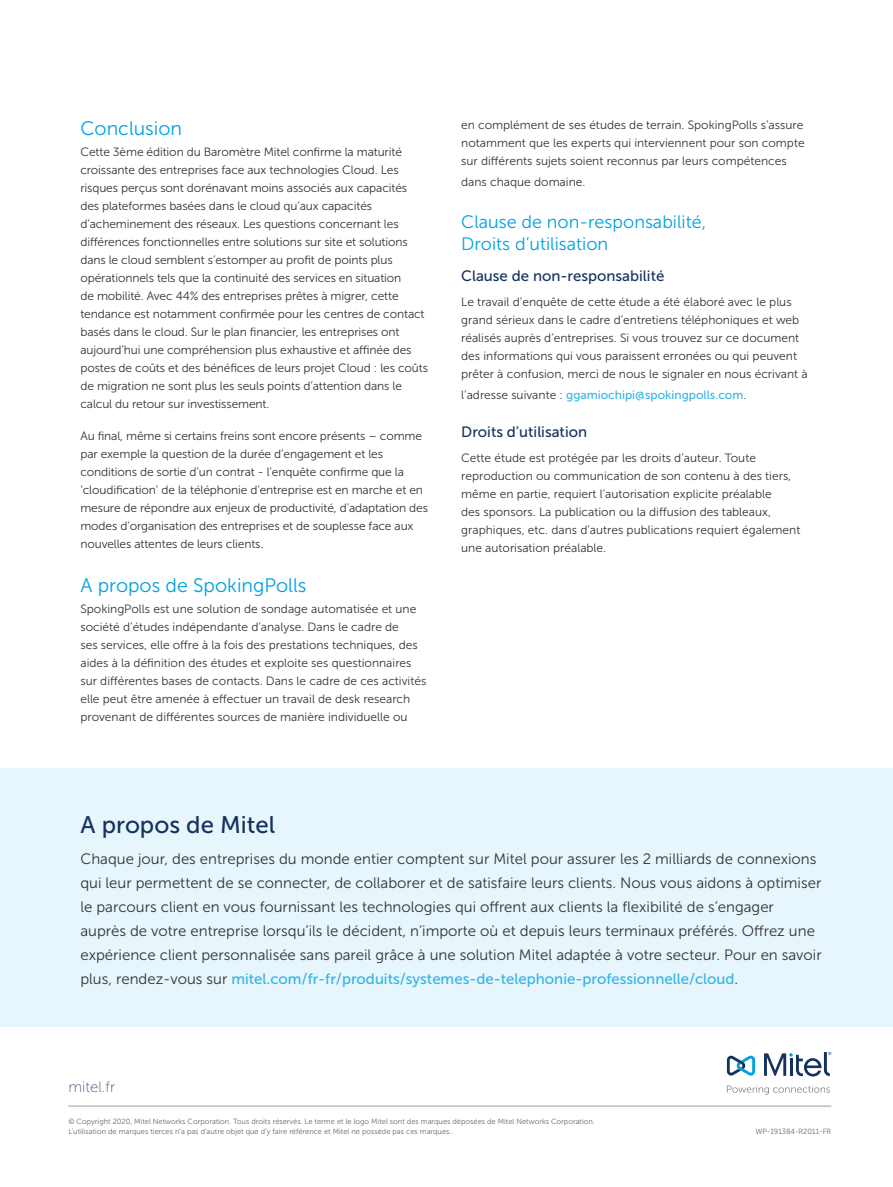
<style>
.page{position:relative;width:893px;height:1187px;background:#fff}
.page>*{position:absolute;margin:0;border:0;box-sizing:border-box;transform-origin:0 0}
.t1{font:24px "Museo Sans 500";color:#15325f}
.t2{font:19.5px "Museo Sans 300";color:#00a1e0}
.t3{font:18px/21.6px "Museo Sans 300";color:#00a1e0}
.t4{font:15px/24px "Museo Sans 300";color:#333}
.t5{font:15px "Museo Sans 500";color:#33b4e6}
.t6{font:15px "Museo Sans 500";color:#15325f}
.t7{font:15px "Museo Sans 100";color:#445b7f}
.t8{font:12px/18px "Museo Sans 300";letter-spacing:-.01em;color:#333}
.t9{font:12px "Museo Sans 500";color:#33b4e6}
.t10{font:7.5px/10.5px "Museo Sans 300";color:#666}
.s1{font-family:"Museo Sans 300";color:#333}
</style>
<div class="page">
<svg style="left:727px;top:1085px;width:103px;height:9px"></svg>
<svg style="left:727px;top:1055px;width:28px;height:20px"></svg>
<svg style="left:764px;top:1051px;width:67px;height:25px"></svg>
<hr style="left:68px;top:1105px;width:763px;height:1px;background:#9a9b9d">
<div style="left:0;top:768px;width:893px;height:258px;background:#e6f6fc"></div>
<h2 class="t2" style="left:80px;top:117px;width:103px">Conclusion</h2>
<p class="t8" style="left:80px;top:143px;width:349px">Cette 3ème édition du Baromètre Mitel confirme la maturité croissante des entreprises face aux technologies Cloud. Les risques perçus sont dorénavant moins associés aux capacités des plateformes basées dans le cloud qu’aux capacités d’acheminement des réseaux. Les questions concernant les différences fonctionnelles entre solutions sur site et solutions dans le cloud semblent s’estomper au profit de points plus opérationnels tels que la continuité des services en situation<br>de mobilité. Avec 44% des entreprises prêtes à migrer, cette tendance est notamment confirmée pour les centres de contact basés dans le cloud. Sur le plan financier, les entreprises ont aujourd’hui une compréhension plus exhaustive et affinée des postes de coûts et des bénéfices de leurs projet Cloud : les coûts de migration ne sont plus les seuls points d’attention dans le calcul du retour sur investissement.</p>
<p class="t8" style="left:80px;top:427px;width:349px">Au final, même si certains freins sont encore présents – comme par exemple la question de la durée d’engagement et les conditions de sortie d’un contrat - l’enquête confirme que la ‘cloudification’ de la téléphonie d’entreprise est en marche et en mesure de répondre aux enjeux de productivité, d’adaptation des modes d’organisation des entreprises et de souplesse face aux nouvelles attentes de leurs clients.</p>
<h2 class="t2" style="left:80px;top:574px;width:228px">A propos de SpokingPolls</h2>
<p class="t8" style="left:80px;top:600px;width:347px">SpokingPolls est une solution de sondage automatisée et une société d’études indépendante d’analyse. Dans le cadre de<br>ses services, elle offre à la fois des prestations techniques, des aides à la définition des études et exploite ses questionnaires sur différentes bases de contacts. Dans le cadre de ces activités elle peut être amenée à effectuer un travail de desk research provenant de différentes sources de manière individuelle ou</p>
<p class="t8" style="left:461px;top:116px;width:345px;text-align:justify">en complément de ses études de terrain. SpokingPolls s’assure notamment que les experts qui interviennent pour son compte sur différents sujets soient reconnus par leurs compétences</p>
<p class="t8" style="left:461px;top:173px;width:126px">dans chaque domaine.</p>
<h3 class="t3" style="left:461px;top:211px;width:246px">Clause de non-responsabilité,<br>Droits d’utilisation</h3>
<p class="t6" style="left:461px;top:268px;width:205px">Clause de non-responsabilité</p>
<p class="t8" style="left:461px;top:293px;width:348px">Le travail d’enquête de cette étude a été élaboré avec le plus grand sérieux dans le cadre d’entretiens téléphoniques et web réalisés auprès d’entreprises. Si vous trouvez sur ce document des informations qui vous paraissent erronées ou qui peuvent prêter à confusion, merci de nous le signaler en nous écrivant à</p>
<p class="t9" style="left:461px;top:388px;width:287px"><span class="s1">l’adresse suivante :</span> ggamiochipi@spokingpolls.com<span class="s1">.</span></p>
<p class="t6" style="left:461px;top:424px;width:127px">Droits d’utilisation</p>
<p class="t8" style="left:461px;top:449px;width:341px">Cette étude est protégée par les droits d’auteur. Toute reproduction ou communication de son contenu à des tiers, même en partie, requiert l’autorisation explicite préalable<br>des sponsors. La publication ou la diffusion des tableaux, graphiques, etc. dans d’autres publications requiert également une autorisation préalable.</p>
<h1 class="t1" style="left:80px;top:811px;width:196px">A propos de Mitel</h1>
<p class="t4" style="left:80px;top:846px;width:743px">Chaque jour, des entreprises du monde entier comptent sur Mitel pour assurer les 2 milliards de connexions qui leur permettent de se connecter, de collaborer et de satisfaire leurs clients. Nous vous aidons à optimiser le parcours client en vous fournissant les technologies qui offrent aux clients la flexibilité de s’engager auprès de votre entreprise lorsqu’ils le décident, n’importe où et depuis leurs terminaux préférés. Offrez une expérience client personnalisée sans pareil grâce à une solution Mitel adaptée à votre secteur. Pour en savoir</p>
<p class="t5" style="left:80px;top:970px;width:659px"><span class="s1">plus, rendez-vous sur</span> mitel.com/fr-fr/produits/systemes-de-telephonie-professionnelle/cloud<span class="s1">.</span></p>
<p class="t7" style="left:68px;top:1078px;width:48px">mitel.fr</p>
<p class="t10" style="left:68px;top:1115px;width:528px">© Copyright 2020, Mitel Networks Corporation. Tous droits réservés. Le terme et le logo Mitel sont des marques déposées de Mitel Networks Corporation.<br>L’utilisation de marques tierces n’a pas d’autre objet que d’y faire référence et Mitel ne possède pas ces marques..</p>
<p class="t10" style="left:755px;top:1126px;width:77px">WP-191384-R2011-FR</p>
</div>
